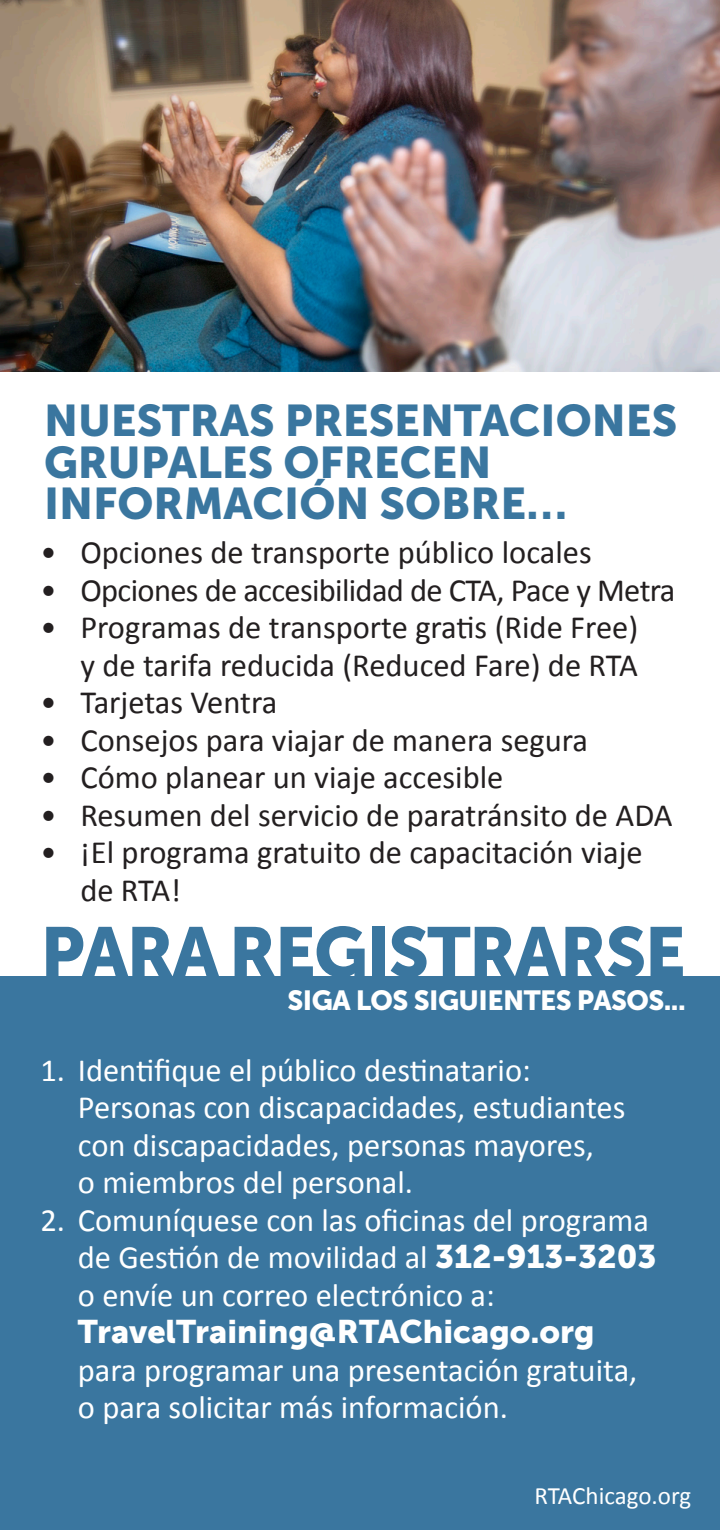
<style>
.page{position:relative;width:720px;height:1530px;background:#fff}
.page>*{position:absolute;margin:0;border:0;box-sizing:border-box;transform-origin:0 0}
.t1{font:70px "Museo Sans 900";letter-spacing:-.025em;color:#3a769f}
.t2{font:44px/41.8px "Museo Sans 900";color:#3a769f}
.t3{font:32.5px/37.5px "Calibri";color:#fff}
.t4{font:32.5px/37.5px "Calibri";color:#231f20;text-align:right}
.t5{font:32.5px "Calibri";letter-spacing:-.02em;color:#231f20}
.t6{font:27.5px "Museo Sans 900";letter-spacing:-.02em;color:#fff}
.t7{font:25px "Calibri";letter-spacing:-.005em;color:#fff}
.s1{font-family:"Museo Sans 900"}
</style>
<div class="page">
<div style="left:0;top:977px;width:720px;height:553px;background:#3a769f"></div>
<img style="left:0;top:0;width:720px;height:372px">
<p class="t2" style="left:44px;top:400px;width:635px">NUESTRAS PRESENTACIONES<br>GRUPALES OFRECEN<br>INFORMACIÓN SOBRE…</p>
<p class="t4" style="left:40px;top:534px;width:553px">• Opciones de transporte público locales</p>
<p class="t5" style="left:40px;top:569px;width:637px">• Opciones de accesibilidad de CTA, Pace y Metra</p>
<p class="t4" style="left:40px;top:609px;width:599px">• Programas de transporte gratis (Ride Free) y de tarifa reducida (Reduced Fare) de RTA</p>
<p class="t4" style="left:40px;top:684px;width:238px">• Tarjetas Ventra</p>
<p class="t4" style="left:40px;top:721px;width:549px">• Consejos para viajar de manera segura</p>
<p class="t4" style="left:40px;top:759px;width:465px">• Cómo planear un viaje accesible</p>
<p class="t4" style="left:40px;top:796px;width:634px">• Resumen del servicio de paratránsito de ADA</p>
<p class="t4" style="left:80px;top:834px;width:564px;text-align:left;text-indent:-40px">• ¡El programa gratuito de capacitación viaje de RTA!</p>
<p class="t1" style="left:40px;top:913px;width:647px">PARA REGISTRARSE</p>
<p class="t6" style="left:288px;top:985px;width:400px">SIGA LOS SIGUIENTES PASOS...</p>
<p class="t3" style="left:78px;top:1052px;width:549px;text-indent:-38px">1. Identifique el público destinatario:<br>Personas con discapacidades, estudiantes con discapacidades, personas mayores,<br>o miembros del personal.</p>
<p class="t3" style="left:78px;top:1202px;width:580px;text-indent:-38px">2. Comuníquese con las oficinas del programa de Gestión de movilidad al <span class="s1">312-913-3203 </span>o envíe un correo electrónico a:<br><span class="s1">TravelTraining@RTAChicago.org </span>para programar una presentación gratuita, o para solicitar más información.</p>
<p class="t7" style="left:534px;top:1480px;width:158px">RTAChicago.org</p>
</div>
